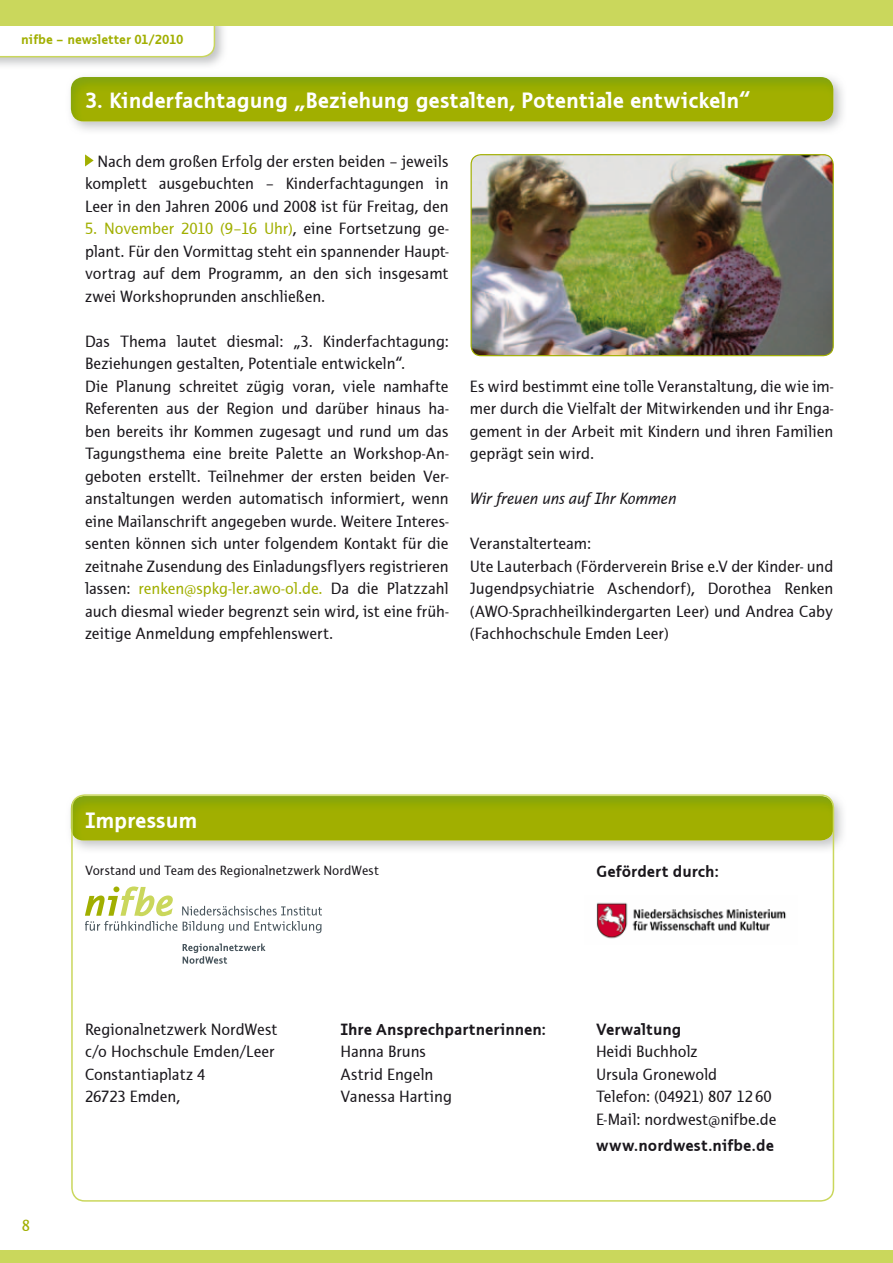
<style>
.page{position:relative;width:893px;height:1263px;background:#fff}
.page>*{position:absolute;margin:0;border:0;box-sizing:border-box;transform-origin:0 0}
.t1{font:700 22.5px "Thordis Sans EF";letter-spacing:-.005em;color:#fff}
.t2{font:16.5px/22.5px "Thordis Sans EF";color:#1a171c}
.t3{font:700 16.5px "Thordis Sans EF";color:#1a171c}
.t4{font:italic 16.5px "Thordis Sans EF";letter-spacing:-.005em;color:#1a171c}
.t5{font:16.5px "Thordis Sans EF";color:#a1af00}
.t6{font:13.5px "Thordis Sans EF";letter-spacing:.005em;color:#1a171c}
.t7{font:700 13.5px "Thordis Sans EF";color:#a1af00}
.s1{color:#a1af00}
</style>
<div class="page">
<img style="left:0;top:26px;width:224px;height:40px">
<svg style="left:0;top:26px;width:215px;height:31px"></svg>
<div style="left:0;top:0;width:893px;height:26px;background:#cad75c"></div>
<div style="left:0;top:1250px;width:893px;height:13px;background:#cad75c"></div>
<img style="left:71px;top:77px;width:762px;height:45px">
<svg style="left:85px;top:154px;width:9px;height:13px"></svg>
<img style="left:471px;top:154px;width:363px;height:202px">
<svg style="left:71px;top:794px;width:763px;height:408px"></svg>
<svg style="left:85px;top:887px;width:236px;height:46px"></svg>
<svg style="left:183px;top:943px;width:83px;height:21px"></svg>
<img style="left:585px;top:895px;width:213px;height:49px">
<p class="t7" style="left:21px;top:32px;width:164px">nifbe – newsletter 01/2010</p>
<h1 class="t1" style="left:85px;top:88px;width:666px">3. Kinderfachtagung „Beziehung gestalten, Potentiale entwickeln“</h1>
<p class="t2" style="left:85px;top:150px;width:365px;text-align:justify;text-indent:12px">Nach dem großen Erfolg der ersten beiden – jeweils komplett ausgebuchten – Kinderfachtagungen in Leer in den Jahren 2006 und 2008 ist für Freitag, den</p>
<p class="t2" style="left:85px;top:217px;width:365px;text-align:justify"><span class="s1">5. November 2010 (9–16 Uhr)</span>, eine Fortsetzung ge&shy;plant. Für den Vormittag steht ein spannender Haupt&shy;vortrag auf dem Programm, an den sich insgesamt zwei Workshoprunden anschließen.</p>
<p class="t2" style="left:85px;top:330px;width:365px">Das Thema lautet diesmal: „3. Kinderfachtagung:<br>Beziehungen gestalten, Potentiale entwickeln“.<br>Die Planung schreitet zügig voran, viele namhafte Referenten aus der Region und darüber hinaus ha&shy;ben bereits ihr Kommen zugesagt und rund um das Tagungsthema eine breite Palette an Workshop-An&shy;geboten erstellt. Teilnehmer der ersten beiden Ver&shy;anstaltungen werden automatisch informiert, wenn eine Mailanschrift angegeben wurde. Weitere Interes&shy;senten können sich unter folgendem Kontakt für die zeitnahe Zusendung des Einladungsflyers registrieren lassen: <span class="s1">renken@spkg-ler.awo-ol.de.</span> Da die Platzzahl auch diesmal wieder begrenzt sein wird, ist eine früh&shy;zeitige Anmeldung empfehlenswert.</p>
<p class="t2" style="left:470px;top:375px;width:365px;text-align:justify">Es wird bestimmt eine tolle Veranstaltung, die wie im&shy;mer durch die Vielfalt der Mitwirkenden und ihr Enga&shy;gement in der Arbeit mit Kindern und ihren Familien geprägt sein wird.</p>
<p class="t4" style="left:470px;top:489px;width:208px">Wir freuen uns auf Ihr Kommen</p>
<p class="t2" style="left:470px;top:532px;width:365px">Veranstalterteam:<br>Ute Lauterbach (Förderverein Brise e.V der Kinder- und Jugendpsychiatrie Aschendorf), Dorothea Renken (AWO-Sprachheilkindergarten Leer) und Andrea Caby (Fachhochschule Emden Leer)</p>
<h1 class="t1" style="left:85px;top:808px;width:114px">Impressum</h1>
<p class="t6" style="left:85px;top:863px;width:295px">Vorstand und Team des Regionalnetzwerk NordWest</p>
<p class="t3" style="left:596px;top:862px;width:124px">Gefördert durch:</p>
<p class="t5" style="left:22px;top:1216px;width:10px">8</p>
<p class="t2" style="left:85px;top:1018px;width:194px">Regionalnetzwerk NordWest c/o Hochschule Emden/Leer<br>Constantiaplatz 4<br>26723 Emden,</p>
<p class="t3" style="left:340px;top:1020px;width:207px">Ihre Ansprechpartnerinnen:</p>
<p class="t2" style="left:340px;top:1040px;width:113px">Hanna Bruns<br>Astrid Engeln<br>Vanessa Harting</p>
<p class="t3" style="left:596px;top:1020px;width:87px">Verwaltung</p>
<p class="t2" style="left:596px;top:1040px;width:182px">Heidi Buchholz<br>Ursula Gronewold<br>Telefon: (04921) 807 12 60<br>E-Mail: nordwest@nifbe.de</p>
<p class="t3" style="left:596px;top:1137px;width:179px">www.nordwest.nifbe.de</p>
</div>
